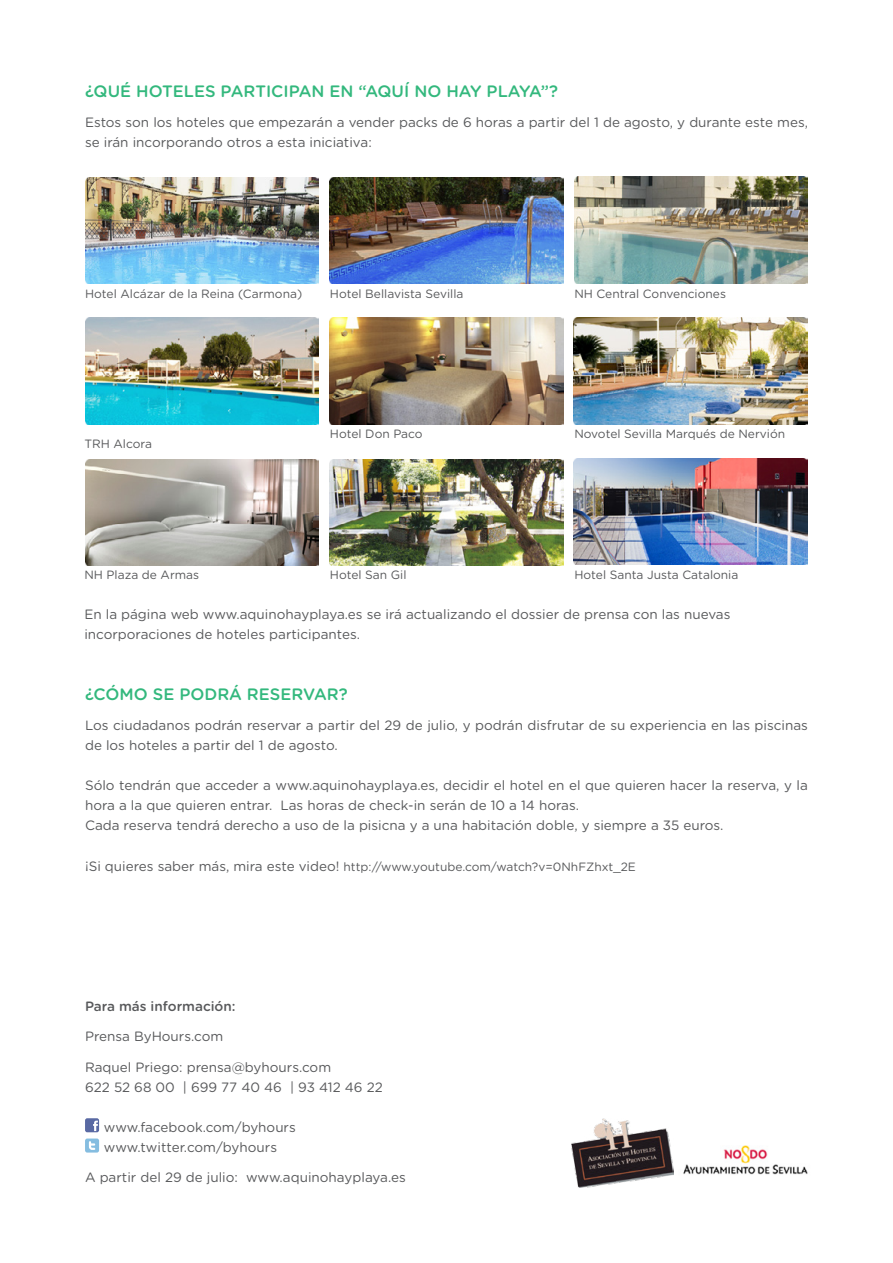
<style>
.page{position:relative;width:893px;height:1263px;background:#fff}
.page>*{position:absolute;margin:0;border:0;box-sizing:border-box;transform-origin:0 0}
.t1{font:500 16.5px "Gotham Rounded";color:#33b87d}
.t2{font:13.5px/20.1px "Gotham Rounded";color:#58595b}
.t3{font:500 13.5px "Gotham Rounded";color:#58595b}
.t4{font:12px "Gotham Rounded";color:#58595b}
.s1{font-size:13.5px}
</style>
<div class="page">
<svg style="left:85px;top:1118px;width:14px;height:14px"></svg>
<svg style="left:85px;top:1138px;width:14px;height:14px"></svg>
<img style="left:683px;top:1145px;width:125px;height:30px">
<img style="left:572px;top:1119px;width:101px;height:69px">
<img style="left:85px;top:177px;width:234px;height:107px">
<img style="left:330px;top:177px;width:233px;height:106px">
<img style="left:574px;top:177px;width:234px;height:106px">
<img style="left:330px;top:318px;width:233px;height:106px">
<img style="left:574px;top:318px;width:233px;height:106px">
<img style="left:85px;top:459px;width:234px;height:107px">
<img style="left:330px;top:459px;width:233px;height:107px">
<img style="left:574px;top:458px;width:233px;height:107px">
<img style="left:85px;top:318px;width:234px;height:106px">
<p class="t1" style="left:85px;top:79px;width:474px">¿QUÉ HOTELES PARTICIPAN EN “AQUÍ NO HAY PLAYA”?</p>
<p class="t2" style="left:85px;top:111px;width:724px">Estos son los hoteles que empezarán a vender packs de 6 horas a partir del 1 de agosto, y durante este mes, se irán incorporando otros a esta iniciativa:</p>
<p class="t4" style="left:85px;top:285px;width:219px">Hotel Alcázar de la Reina (Carmona)</p>
<p class="t4" style="left:330px;top:285px;width:135px">Hotel Bellavista Sevilla</p>
<p class="t4" style="left:574px;top:285px;width:153px">N H Central Convenciones</p>
<p class="t4" style="left:84px;top:436px;width:69px">TRH Alcora</p>
<p class="t4" style="left:84px;top:567px;width:116px">N H Plaza de Armas</p>
<p class="t4" style="left:330px;top:426px;width:94px">Hotel Don Paco</p>
<p class="t4" style="left:574px;top:426px;width:212px">Novotel Sevilla Marqués de Nervión</p>
<p class="t4" style="left:330px;top:567px;width:78px">Hotel San Gil</p>
<p class="t4" style="left:574px;top:567px;width:166px">Hotel Santa Justa Catalonia</p>
<p class="t2" style="left:84px;top:604px;width:648px">En la página web www.aquinohayplaya.es se irá actualizando el dossier de prensa con las nuevas incorporaciones de hoteles participantes.</p>
<p class="t1" style="left:85px;top:682px;width:264px">¿CÓMO SE PODRÁ RESERVAR?</p>
<p class="t2" style="left:85px;top:714px;width:724px">Los ciudadanos podrán reservar a partir del 29 de julio, y podrán disfrutar de su experiencia en las piscinas de los hoteles a partir del 1 de agosto.</p>
<p class="t2" style="left:85px;top:775px;width:724px">Sólo tendrán que acceder a www.aquinohayplaya.es, decidir el hotel en el que quieren hacer la reserva, y la hora a la que quieren entrar. Las horas de check-in serán de 10 a 14 horas.<br>Cada reserva tendrá derecho a uso de la pisicna y a una habitación doble, y siempre a 35 euros.</p>
<p class="t4" style="left:85px;top:858px;width:552px"><span class="s1">¡Si quieres saber más, mira este video!</span> http://www.youtube.com/watch?v=0N hFZhxt_2E</p>
<p class="t3" style="left:85px;top:997px;width:152px">PARA MÁS INFORMACIÓN:</p>
<p class="t2" style="left:85px;top:1026px;width:140px">Prensa ByHours.com</p>
<p class="t2" style="left:85px;top:1056px;width:299px">Raquel Priego: prensa@byhours.com<br>622 52 68 00 | 699 77 40 46 | 93 412 46 22</p>
<p class="t2" style="left:104px;top:1116px;width:193px">www.facebook.com/byhours www.twitter.com/byhours</p>
<p class="t2" style="left:85px;top:1167px;width:322px">A partir del 29 de julio: www.aquinohayplaya.es</p>
</div>
